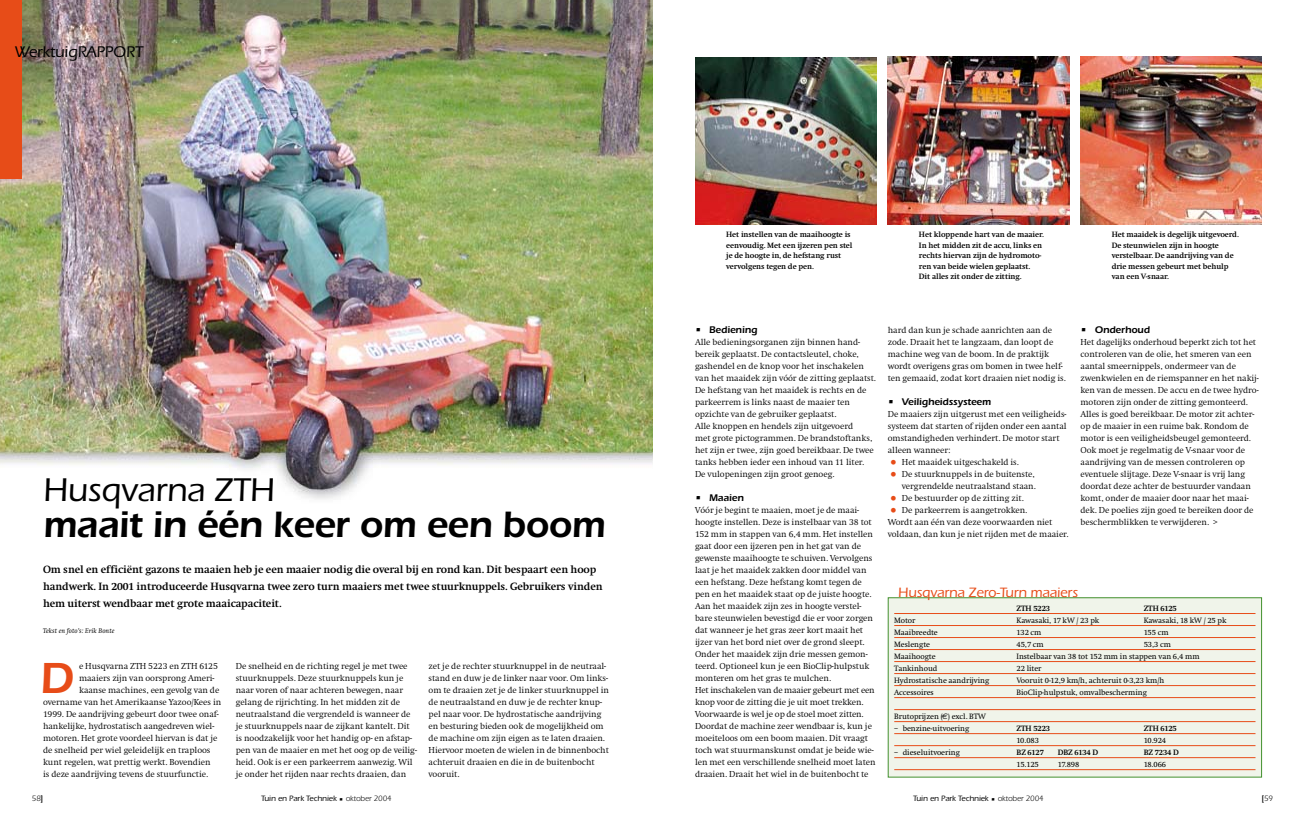
<style>
.page{position:relative;width:1304px;height:837px;background:#fff}
.page>*{position:absolute;margin:0;border:0;box-sizing:border-box;transform-origin:0 0}
.t1{font:600 45px "Itc Eras";color:#e74c18}
.t2{font:600 38px "Itc Eras";letter-spacing:-.015em;color:#000}
.t3{font:500 34px "Itc Eras";letter-spacing:-.005em;color:#000}
.t4{font:500 16px "Itc Eras";letter-spacing:-.005em;color:#000}
.t5{font:500 14px "Itc Eras";letter-spacing:-.005em;color:#e74c18}
.t6{font:700 11px/17px "Swift";letter-spacing:-.005em;color:#000}
.t7{font:600 10px "Itc Eras";letter-spacing:-.005em;color:#000}
.t8{font:300 9px/12px "Swift";letter-spacing:-.005em;color:#000}
.t9{font:700 8px/10.6px "Swift";letter-spacing:-.005em;color:#000}
.t10{font:8px "Swift";letter-spacing:-.005em;color:#000}
.t11{font:500 8px "Itc Eras";letter-spacing:-.005em;color:#000}
.t12{font:8px "Itc Eras";color:#000}
.t13{font:italic 7px "Swift";letter-spacing:.01em;color:#000}
.s1{font-family:"Swift";font-weight:800}
.s2{font-weight:400}
.s3{font-size:17px;color:#e74c18}
.s4{font-family:"Euro Sans";font-style:italic}
</style>
<div class="page">
<img style="left:652px;top:1px;width:611px;height:777px">
<img style="left:0;top:0;width:652px;height:499px">
<h3 class="t4" style="left:15px;top:42px;width:130px">WerktuigRAPPORT</h3>
<h3 class="t3" style="left:43px;top:470px;width:233px">Husqvarna ZTH</h3>
<h2 class="t2" style="left:43px;top:502px;width:564px">maait in één keer om een boom</h2>
<p class="t6" style="left:43px;top:561px;width:561px">Om snel en efficiënt gazons te maaien heb je een maaier nodig die overal bij en rond kan. Dit bespaart een hoop handwerk. In 2001 introduceerde Husqvarna twee zero turn maaiers met twee stuurknuppels. Gebruikers vinden hem uiterst wendbaar met grote maaicapaciteit.</p>
<p class="t13" style="left:43px;top:627px;width:73px">Tekst en foto’s: Erik Bonte</p>
<h1 class="t1" style="left:40px;top:652px;width:35px">D</h1>
<p class="t8" style="left:79px;top:660px;width:140px">e Husqvarna ZTH 5223 en ZTH 6125</p>
<p class="t8" style="left:79px;top:672px;width:137px">maaiers zijn van oorsprong Ameri-</p>
<p class="t8" style="left:79px;top:684px;width:142px">kaanse machines, een gevolg van de</p>
<p class="t8" style="left:43px;top:696px;width:180px">overname van het Amerikaanse Yazoo/Kees in</p>
<p class="t8" style="left:43px;top:708px;width:177px">1999. De aandrijving gebeurt door twee onaf-</p>
<p class="t8" style="left:43px;top:720px;width:173px">hankelijke, hydrostatisch aangedreven wiel-</p>
<p class="t8" style="left:43px;top:732px;width:176px">motoren. Het grote voordeel hiervan is dat je</p>
<p class="t8" style="left:43px;top:744px;width:169px">de snelheid per wiel geleidelijk en traploos</p>
<p class="t8" style="left:43px;top:756px;width:169px">kunt regelen, wat prettig werkt. Bovendien</p>
<p class="t8" style="left:43px;top:768px;width:167px">is deze aandrijving tevens de stuurfunctie.</p>
<p class="t8" style="left:236px;top:660px;width:183px">De snelheid en de richting regel je met twee stuurknuppels. Deze stuurknuppels kun je naar voren of naar achteren bewegen, naar gelang de rijrichting. In het midden zit de neutraalstand die vergrendeld is wanneer de je stuurknuppels naar de zijkant kantelt. Dit is noodzakelijk voor het handig op- en afstap&shy;pen van de maaier en met het oog op de veilig&shy;heid. Ook is er een parkeerrem aanwezig. Wil je onder het rijden naar rechts draaien, dan</p>
<p class="t8" style="left:429px;top:660px;width:182px">zet je de rechter stuurknuppel in de neutraal&shy;stand en duw je de linker naar voor. Om links&shy;om te draaien zet je de linker stuurknuppel in de neutraalstand en duw je de rechter knup&shy;pel naar voor. De hydrostatische aandrijving en besturing bieden ook de mogelijkheid om de machine om zijn eigen as te laten draaien.<br>Hiervoor moeten de wielen in de binnenbocht achteruit draaien en die in de buitenbocht vooruit.</p>
<p class="t12" style="left:32px;top:794px;width:13px">58<span class="s1">]</span></p>
<p class="t11" style="left:261px;top:794px;width:132px">Tuin en Park Techniek • <span class="s2">oktober 2004</span></p>
<p class="t9" style="left:726px;top:229px;width:128px">Het instellen van de maaihoogte is eenvoudig. Met een ijzeren pen stel je de hoogte in, de hefstang rust vervolgens tegen de pen.</p>
<p class="t9" style="left:919px;top:229px;width:126px">Het kloppende hart van de maaier.<br>In het midden zit de accu, links en rechts hiervan zijn de hydromoto&shy;ren van beide wielen geplaatst.<br>Dit alles zit onder de zitting.</p>
<p class="t9" style="left:1112px;top:229px;width:129px">Het maaidek is degelijk uitgevoerd.<br>De steunwielen zijn in hoogte verstelbaar. De aandrijving van de drie messen gebeurt met behulp van een V-snaar.</p>
<p class="t7" style="left:695px;top:324px;width:64px">• Bediening</p>
<p class="t8" style="left:695px;top:336px;width:183px">Alle bedieningsorganen zijn binnen hand&shy;bereik geplaatst. De contactsleutel, choke, gashendel en de knop voor het inschakelen van het maaidek zijn vóór de zitting geplaatst.<br>De hefstang van het maaidek is rechts en de parkeerrem is links naast de maaier ten opzichte van de gebruiker geplaatst.<br>Alle knoppen en hendels zijn uitgevoerd<br>met grote pictogrammen. De brandstoftanks, het zijn er twee, zijn goed bereikbaar. De twee tanks hebben ieder een inhoud van 11 liter.<br>De vulopeningen zijn groot genoeg.</p>
<p class="t7" style="left:695px;top:492px;width:50px">• Maaien</p>
<p class="t8" style="left:695px;top:504px;width:182px">Vóór je begint te maaien, moet je de maai&shy;hoogte instellen. Deze is instelbaar van 38 tot 152 mm in stappen van 6,4 mm. Het instellen gaat door een ijzeren pen in het gat van de gewenste maaihoogte te schuiven. Vervolgens laat je het maaidek zakken door middel van een hefstang. Deze hefstang komt tegen de pen en het maaidek staat op de juiste hoogte.<br>Aan het maaidek zijn zes in hoogte verstel&shy;bare steunwielen bevestigd die er voor zorgen dat wanneer je het gras zeer kort maait het ijzer van het bord niet over de grond sleept.<br>Onder het maaidek zijn drie messen gemon&shy;teerd. Optioneel kun je een BioClip-hulpstuk monteren om het gras te mulchen.<br>Het inschakelen van de maaier gebeurt met een knop voor de zitting die je uit moet trekken.<br>Voorwaarde is wel je op de stoel moet zitten.<br>Doordat de machine zeer wendbaar is, kun je moeiteloos om een boom maaien. Dit vraagt toch wat stuurmanskunst omdat je beide wie&shy;len met een verschillende snelheid moet laten draaien. Draait het wiel in de buitenbocht te</p>
<p class="t8" style="left:888px;top:324px;width:180px">hard dan kun je schade aanrichten aan de zode. Draait het te langzaam, dan loopt de machine weg van de boom. In de praktijk wordt overigens gras om bomen in twee helf&shy;ten gemaaid, zodat kort draaien niet nodig is.</p>
<p class="t7" style="left:888px;top:396px;width:105px">• Veiligheidssysteem</p>
<p class="t8" style="left:888px;top:408px;width:180px">De maaiers zijn uitgerust met een veiligheids&shy;systeem dat starten of rijden onder een aantal omstandigheden verhindert. De motor start alleen wanneer:</p>
<p class="t8" style="left:888px;top:456px;width:133px"><span class="s3">•</span> Het maaidek uitgeschakeld is.</p>
<p class="t8" style="left:888px;top:468px;width:150px;text-align:right"><span class="s3">•</span> De stuurknuppels in de buitenste, vergrendelde neutraalstand staan.</p>
<p class="t8" style="left:888px;top:492px;width:137px"><span class="s3">•</span> De bestuurder op de zitting zit.</p>
<p class="t8" style="left:888px;top:504px;width:182px"><span class="s3">•</span> De parkeerrem is aangetrokken.<br>Wordt aan één van deze voorwaarden niet voldaan, dan kun je niet rijden met de maaier.</p>
<p class="t7" style="left:1081px;top:324px;width:71px">• Onderhoud</p>
<p class="t8" style="left:1081px;top:336px;width:180px">Het dagelijks onderhoud beperkt zich tot het controleren van de olie, het smeren van een aantal smeernippels, ondermeer van de zwenkwielen en de riemspanner en het nakij&shy;ken van de messen. De accu en de twee hydro&shy;motoren zijn onder de zitting gemonteerd.<br>Alles is goed bereikbaar. De motor zit achter&shy;op de maaier in een ruime bak. Rondom de motor is een veiligheidsbeugel gemonteerd.<br>Ook moet je regelmatig de V-snaar voor de aandrijving van de messen controleren op eventuele slijtage. Deze V-snaar is vrij lang doordat deze achter de bestuurder vandaan komt, onder de maaier door naar het maai&shy;dek. De poelies zijn goed te bereiken door de beschermblikken te verwijderen. &gt;</p>
<h3 class="t5" style="left:898px;top:584px;width:181px">Husqvarna Zero-Turn maaiers</h3>
<p class="t9" style="left:1017px;top:603px;width:35px">ZTH 5223</p>
<p class="t9" style="left:1144px;top:603px;width:35px">ZTH 6125</p>
<p class="t10" style="left:894px;top:615px;width:23px">Motor</p>
<p class="t10" style="left:1017px;top:615px;width:84px">Kawasaki, 17 kW / 23 pk</p>
<p class="t10" style="left:1144px;top:615px;width:84px">Kawasaki, 18 kW / 25 pk</p>
<p class="t10" style="left:894px;top:627px;width:45px">Maaibreedte</p>
<p class="t10" style="left:1017px;top:627px;width:26px">132 cm</p>
<p class="t10" style="left:1144px;top:627px;width:26px">155 cm</p>
<p class="t10" style="left:894px;top:639px;width:37px">Meslengte</p>
<p class="t10" style="left:1017px;top:639px;width:29px">45,7 cm</p>
<p class="t10" style="left:1144px;top:639px;width:29px">53,3 cm</p>
<p class="t10" style="left:894px;top:651px;width:43px">Maaihoogte</p>
<p class="t10" style="left:1017px;top:651px;width:185px">Instelbaar van 38 tot 152 mm in stappen van 6,4 mm</p>
<p class="t10" style="left:894px;top:663px;width:45px">Tankinhoud</p>
<p class="t10" style="left:1017px;top:663px;width:26px">22 liter</p>
<p class="t10" style="left:894px;top:675px;width:97px">Hydrostatische aandrijving</p>
<p class="t10" style="left:1017px;top:675px;width:149px">Vooruit 0-12,9 km/h, achteruit 0-3,23 km/h</p>
<p class="t10" style="left:894px;top:687px;width:41px">Accessoires</p>
<p class="t10" style="left:1017px;top:687px;width:132px">BioClip-hulpstuk, omvalbescherming</p>
<p class="t10" style="left:894px;top:711px;width:93px">Brutoprijzen (<span class="s4">€</span>) excl. BTW</p>
<p class="t10" style="left:894px;top:723px;width:77px">– benzine-uitvoering</p>
<p class="t9" style="left:1017px;top:723px;width:35px">ZTH 5223</p>
<p class="t9" style="left:1144px;top:723px;width:35px">ZTH 6125</p>
<p class="t10" style="left:1017px;top:735px;width:24px">10.083</p>
<p class="t10" style="left:1144px;top:735px;width:24px">10.924</p>
<p class="t10" style="left:894px;top:747px;width:67px">– dieseluitvoering</p>
<p class="t9" style="left:1017px;top:747px;width:29px">BZ 6127</p>
<p class="t9" style="left:1058px;top:747px;width:42px">DBZ 6134 D</p>
<p class="t9" style="left:1144px;top:747px;width:37px">BZ 7234 D</p>
<p class="t10" style="left:1017px;top:759px;width:24px">15.125</p>
<p class="t10" style="left:1058px;top:759px;width:23px">17.898</p>
<p class="t10" style="left:1144px;top:759px;width:24px">18.066</p>
<p class="t11" style="left:913px;top:794px;width:132px">Tuin en Park Techniek • <span class="s2">oktober 2004</span></p>
<p class="t12" style="left:1262px;top:794px;width:13px"><span class="s1">[</span>59</p>
</div>
